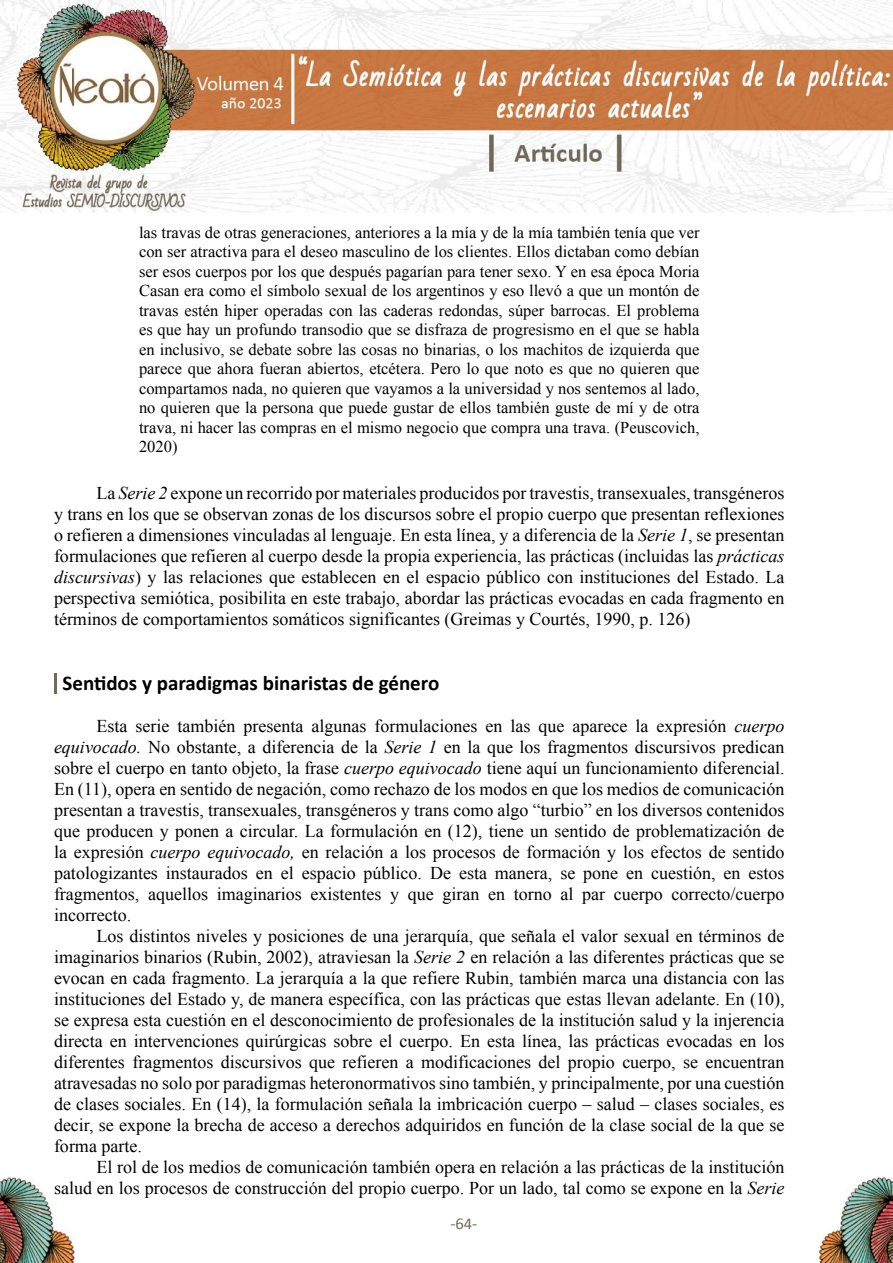
<style>
.page{position:relative;width:893px;height:1263px;background:#fff}
.page>*{position:absolute;margin:0;border:0;box-sizing:border-box;transform-origin:0 0}
.t1{font:700 21px "Calibri";color:#000}
.t2{font:18px/21px "Times New Roman";color:#000;text-align:justify}
.t3{font:16.5px/19.5px "Times New Roman";color:#000;text-align:justify}
.t4{font:16.5px "Calibri";color:#73685b}
.s1{font-style:italic}
</style>
<div class="page">
<img style="left:818px;top:1178px;width:75px;height:85px">
<img style="left:0;top:1178px;width:75px;height:85px">
<img style="left:0;top:0;width:893px;height:212px">
<hr style="left:54px;top:673px;width:3px;height:21px;background:#73685b">
<p class="t3" style="left:139px;top:222px;width:562px">las travas de otras generaciones, anteriores a la mía y de la mía también tenía que ver con ser atractiva para el deseo masculino de los clientes. Ellos dictaban como debían ser esos cuerpos por los que después pagarían para tener sexo. Y en esa época Moria Casan era como el símbolo sexual de los argentinos y eso llevó a que un montón de travas estén hiper operadas con las caderas redondas, súper barrocas. El problema es que hay un profundo transodio que se disfraza de progresismo en el que se habla en inclusivo, se debate sobre las cosas no binarias, o los machitos de izquierda que parece que ahora fueran abiertos, etcétera. Pero lo que noto es que no quieren que compartamos nada, no quieren que vayamos a la universidad y nos sentemos al lado, no quieren que la persona que puede gustar de ellos también guste de mí y de otra trava, ni hacer las compras en el mismo negocio que compra una trava. (Peuscovich, 2020)</p>
<p class="t2" style="left:54px;top:483px;width:732px;text-indent:43px">La <span class="s1">Serie 2</span> expone un recorrido por materiales producidos por travestis, transexuales, transgéneros y trans en los que se observan zonas de los discursos sobre el propio cuerpo que presentan reflexiones o refieren a dimensiones vinculadas al lenguaje. En esta línea, y a diferencia de la <span class="s1">Serie 1</span>, se presentan formulaciones que refieren al cuerpo desde la propia experiencia, las prácticas (incluidas las <span class="s1">prácticas discursivas</span>) y las relaciones que establecen en el espacio público con instituciones del Estado. La perspectiva semiótica, posibilita en este trabajo, abordar las prácticas evocadas en cada fragmento en términos de comportamientos somáticos significantes (Greimas y Courtés, 1990, p. 126)</p>
<p class="t1" style="left:63px;top:670px;width:378px">Sentidos y paradigmas binaristas de género</p>
<p class="t2" style="left:54px;top:715px;width:732px;text-indent:43px">Esta serie también presenta algunas formulaciones en las que aparece la expresión <span class="s1">cuerpo equivocado.</span> No obstante, a diferencia de la <span class="s1">Serie 1</span> en la que los fragmentos discursivos predican sobre el cuerpo en tanto objeto, la frase <span class="s1">cuerpo equivocado</span> tiene aquí un funcionamiento diferencial.<br>En (11), opera en sentido de negación, como rechazo de los modos en que los medios de comunicación presentan a travestis, transexuales, transgéneros y trans como algo “turbio” en los diversos contenidos que producen y ponen a circular. La formulación en (12), tiene un sentido de problematización de la expresión <span class="s1">cuerpo equivocado,</span> en relación a los procesos de formación y los efectos de sentido patologizantes instaurados en el espacio público. De esta manera, se pone en cuestión, en estos fragmentos, aquellos imaginarios existentes y que giran en torno al par cuerpo correcto/cuerpo incorrecto.</p>
<p class="t2" style="left:54px;top:925px;width:732px;text-indent:43px">Los distintos niveles y posiciones de una jerarquía, que señala el valor sexual en términos de imaginarios binarios (Rubin, 2002), atraviesan la <span class="s1">Serie 2</span> en relación a las diferentes prácticas que se evocan en cada fragmento. La jerarquía a la que refiere Rubin, también marca una distancia con las instituciones del Estado y, de manera específica, con las prácticas que estas llevan adelante. En (10), se expresa esta cuestión en el desconocimiento de profesionales de la institución salud y la injerencia directa en intervenciones quirúrgicas sobre el cuerpo. En esta línea, las prácticas evocadas en los diferentes fragmentos discursivos que refieren a modificaciones del propio cuerpo, se encuentran atravesadas no solo por paradigmas heteronormativos sino también, y principalmente, por una cuestión de clases sociales. En (14), la formulación señala la imbricación cuerpo – salud – clases sociales, es decir, se expone la brecha de acceso a derechos adquiridos en función de la clase social de la que se forma parte.</p>
<p class="t2" style="left:54px;top:1156px;width:732px;text-align:right">El rol de los medios de comunicación también opera en relación a las prácticas de la institución<br>salud en los procesos de construcción del propio cuerpo. Por un lado, tal como se expone en la <span class="s1">Serie</span></p>
<p class="t4" style="left:450px;top:1213px;width:28px">-64-</p>
</div>
